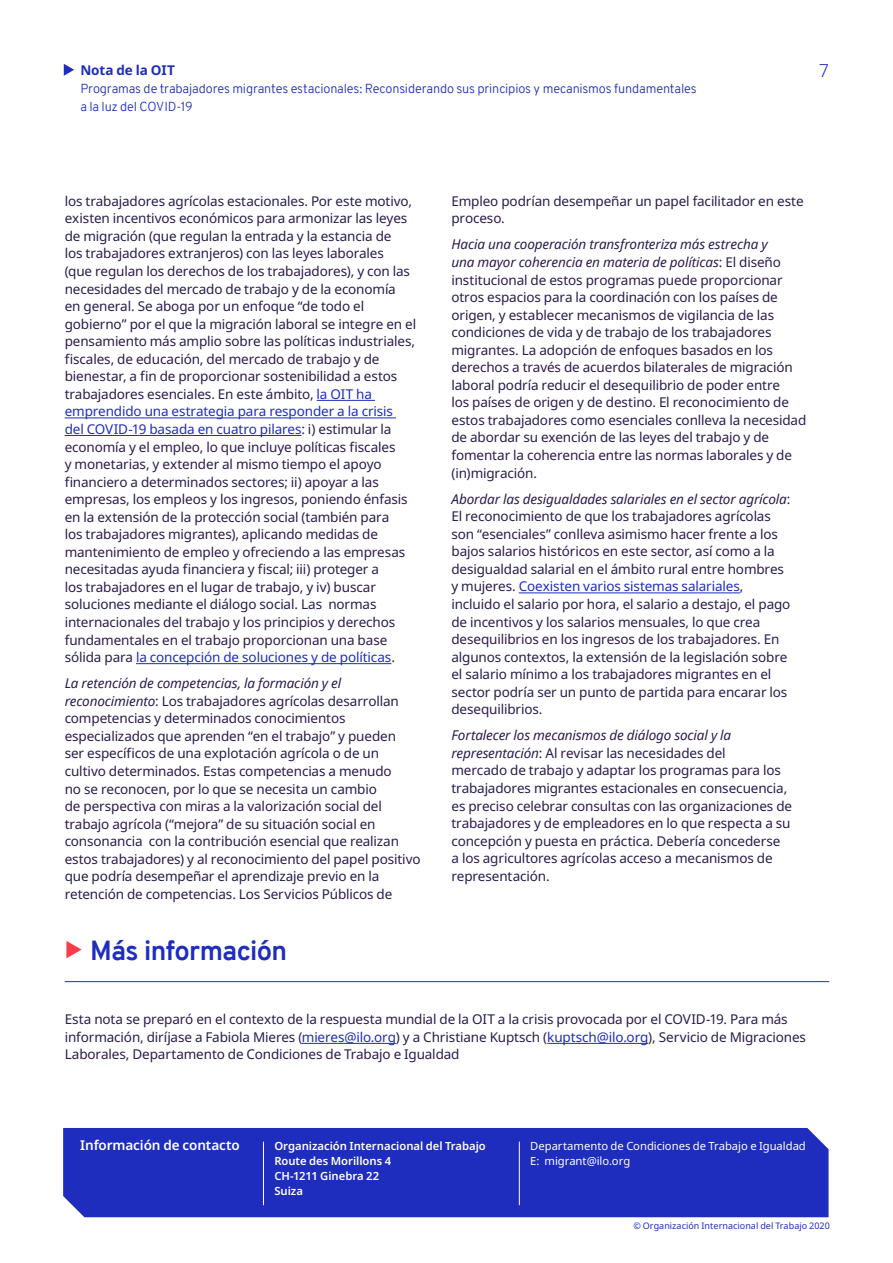
<style>
.page{position:relative;width:893px;height:1263px;background:#fff}
.page>*{position:absolute;margin:0;border:0;box-sizing:border-box;transform-origin:0 0}
.t1{font:700 27px "Overpass";letter-spacing:-.025em;color:#1e2dbe}
.t2{font:300 18px "Noto Sans";color:#1e2dbe}
.Briefing_A4_-_Body{font:13.5px/17.5px "Noto Sans";letter-spacing:-.01em;color:#2c1b4d}
.Briefing_A4_-_Body-2{font:600 13.5px "Noto Sans";letter-spacing:-.01em;color:#fff}
.Briefing_A4_-_Subhea{font:700 13.5px "Noto Sans";letter-spacing:-.01em;color:#1e2dbe}
.Briefing_A4_-_Subhea-2{font:300 12.75px/18px "Overpass";letter-spacing:-.01em;color:#1e2dbe}
.Briefing_A4_-_contac{font:600 11.25px "Noto Sans";color:#fff}
.Briefing_A4_-_contac-2{font:11.25px/15px "Noto Sans";letter-spacing:-.005em;color:#fff}
.Briefing_A4_-_contac-3{font:9px "Noto Sans";letter-spacing:.005em;color:#1e2dbe}
.s1{color:#1e2dbe}
.s2{font-style:italic}
</style>
<div class="page">
<div style="left:63px;top:1128px;width:765px;height:89px;background:#1e2dbe"></div>
<hr style="left:545px;top:1166px;width:85px;height:1px;background:#1e2dbe">
<hr style="left:519px;top:1141px;width:1px;height:64px;background:#fff">
<hr style="left:263px;top:1141px;width:1px;height:64px;background:#fff">
<hr style="left:317px;top:400px;width:58px;height:1px;background:#1e2dbe">
<hr style="left:65px;top:418px;width:331px;height:1px;background:#1e2dbe">
<hr style="left:65px;top:435px;width:236px;height:1px;background:#1e2dbe">
<hr style="left:136px;top:663px;width:255px;height:1px;background:#1e2dbe">
<hr style="left:519px;top:593px;width:221px;height:1px;background:#1e2dbe">
<hr style="left:65px;top:981px;width:764px;height:1px;background:#1e2dbe">
<hr style="left:302px;top:1043px;width:94px;height:1px;background:#1e2dbe">
<hr style="left:547px;top:1043px;width:101px;height:1px;background:#1e2dbe">
<svg style="left:64px;top:64px;width:10px;height:12px"></svg>
<p class="Briefing_A4_-_Subhea" style="left:80px;top:60px;width:96px">Nota de la OIT</p>
<p class="Briefing_A4_-_Subhea-2" style="left:80px;top:79px;width:618px">Programas de trabajadores migrantes estacionales: Reconsiderando sus principios y mecanismos fundamentales a la luz del COVID-19</p>
<h2 class="t2" style="left:819px;top:57px;width:12px">7</h2>
<p class="Briefing_A4_-_Body" style="left:65px;top:192px;width:353px">los trabajadores agrícolas estacionales. Por este motivo, existen incentivos económicos para armonizar las leyes de migración (que regulan la entrada y la estancia de<br>los trabajadores extranjeros) con las leyes laborales<br>(que regulan los derechos de los trabajadores), y con las necesidades del mercado de trabajo y de la economía<br>en general. Se aboga por un enfoque “de todo el gobierno” por el que la migración laboral se integre en el pensamiento más amplio sobre las políticas industriales, fiscales, de educación, del mercado de trabajo y de bienestar, a fin de proporcionar sostenibilidad a estos trabajadores esenciales. En este ámbito, <span class="s1">la OIT ha emprendido una estrategia para responder a la crisis<br>del COVID-19 basada en cuatro pilares</span>: i) estimular la economía y el empleo, lo que incluye políticas fiscales<br>y monetarias, y extender al mismo tiempo el apoyo financiero a determinados sectores; ii) apoyar a las empresas, los empleos y los ingresos, poniendo énfasis en la extensión de la protección social (también para<br>los trabajadores migrantes), aplicando medidas de mantenimiento de empleo y ofreciendo a las empresas necesitadas ayuda financiera y fiscal; iii) proteger a<br>los trabajadores en el lugar de trabajo, y iv) buscar soluciones mediante el diálogo social. Las normas internacionales del trabajo y los principios y derechos fundamentales en el trabajo proporcionan una base sólida para <span class="s1">la concepción de soluciones y de políticas</span>.</p>
<p class="Briefing_A4_-_Body" style="left:65px;top:675px;width:358px"><span class="s2">La retención de competencias, la formación y el reconocimiento</span>: Los trabajadores agrícolas desarrollan competencias y determinados conocimientos especializados que aprenden “en el trabajo” y pueden<br>ser específicos de una explotación agrícola o de un cultivo determinados. Estas competencias a menudo<br>no se reconocen, por lo que se necesita un cambio<br>de perspectiva con miras a la valorización social del trabajo agrícola (“mejora” de su situación social en consonancia con la contribución esencial que realizan estos trabajadores) y al reconocimiento del papel positivo que podría desempeñar el aprendizaje previo en la retención de competencias. Los Servicios Públicos de</p>
<p class="t1" style="left:90px;top:931px;width:198px">Más información</p>
<p class="Briefing_A4_-_Body" style="left:451px;top:192px;width:354px">Empleo podrían desempeñar un papel facilitador en este proceso.</p>
<p class="Briefing_A4_-_Body" style="left:451px;top:236px;width:356px"><span class="s2">Hacia una cooperación transfronteriza más estrecha y<br>una mayor coherencia en materia de políticas</span>: El diseño institucional de estos programas puede proporcionar otros espacios para la coordinación con los países de origen, y establecer mecanismos de vigilancia de las condiciones de vida y de trabajo de los trabajadores migrantes. La adopción de enfoques basados en los derechos a través de acuerdos bilaterales de migración laboral podría reducir el desequilibrio de poder entre<br>los países de origen y de destino. El reconocimiento de estos trabajadores como esenciales conlleva la necesidad de abordar su exención de las leyes del trabajo y de fomentar la coherencia entre las normas laborales y de (in)migración.</p>
<p class="Briefing_A4_-_Body" style="left:451px;top:490px;width:341px"><span class="s2">Abordar las desigualdades salariales en el sector agrícola</span>:<br>El reconocimiento de que los trabajadores agrícolas son “esenciales” conlleva asimismo hacer frente a los bajos salarios históricos en este sector, así como a la desigualdad salarial en el ámbito rural entre hombres y mujeres. <span class="s1">Coexisten varios sistemas salariales</span>, incluido el salario por hora, el salario a destajo, el pago de incentivos y los salarios mensuales, lo que crea desequilibrios en los ingresos de los trabajadores. En algunos contextos, la extensión de la legislación sobre el salario mínimo a los trabajadores migrantes en el sector podría ser un punto de partida para encarar los desequilibrios.</p>
<p class="Briefing_A4_-_Body" style="left:451px;top:727px;width:342px"><span class="s2">Fortalecer los mecanismos de diálogo social y la representación</span>: Al revisar las necesidades del<br>mercado de trabajo y adaptar los programas para los trabajadores migrantes estacionales en consecuencia, es preciso celebrar consultas con las organizaciones de trabajadores y de empleadores en lo que respecta a su concepción y puesta en práctica. Debería concederse<br>a los agricultores agrícolas acceso a mecanismos de representación.</p>
<p class="Briefing_A4_-_Body" style="left:65px;top:1011px;width:743px">Esta nota se preparó en el contexto de la respuesta mundial de la OIT a la crisis provocada por el COVID-19. Para más información, diríjase a Fabiola Mieres (<span class="s1">mieres@ilo.org</span>) y a Christiane Kuptsch (<span class="s1">kuptsch@ilo.org</span>), Servicio de Migraciones<br>Laborales, Departamento de Condiciones de Trabajo e Igualdad</p>
<p class="Briefing_A4_-_Body-2" style="left:80px;top:1136px;width:161px">Información de contacto</p>
<p class="Briefing_A4_-_contac" style="left:274px;top:1138px;width:213px">Organización Internacional del Trabajo</p>
<p class="Briefing_A4_-_contac" style="left:274px;top:1153px;width:118px">Route des Morillons 4</p>
<p class="Briefing_A4_-_contac" style="left:274px;top:1168px;width:107px">CH-1211 Ginebra 22</p>
<p class="Briefing_A4_-_contac" style="left:274px;top:1183px;width:30px">Suiza</p>
<p class="Briefing_A4_-_contac-2" style="left:530px;top:1138px;width:277px">Departamento de Condiciones de Trabajo e Igualdad<br>E: migrant@ilo.org</p>
<p class="Briefing_A4_-_contac-3" style="left:633px;top:1219px;width:198px">© Organización Internacional del Trabajo 2020</p>
</div>
